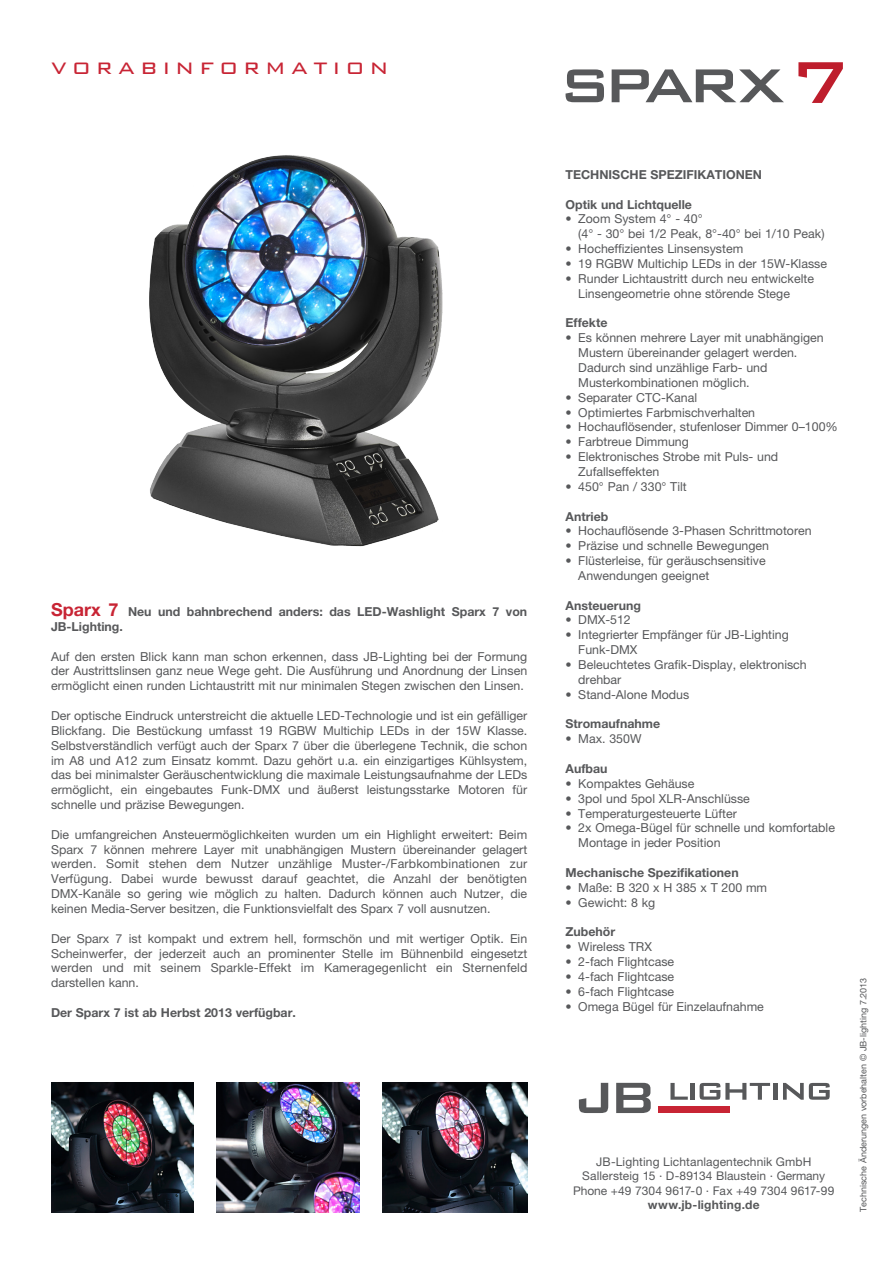
<style>
.page{position:relative;width:893px;height:1263px;background:#fff}
.page>*{position:absolute;margin:0;border:0;box-sizing:border-box;transform-origin:0 0}
.t1{font:300 27px "Bank Gothic BT";letter-spacing:.2em;color:#c82434}
.t2{font:12.3px/14.9px "Helvetica Neue LT Std";color:#57585a;text-align:justify}
.t3{font:700 12.3px/14.9px "Helvetica Neue LT Std";color:#57585a}
.t4{font:12px "Helvetica Neue LT Std";letter-spacing:.005em;color:#57585a}
.t5{font:700 12px "Helvetica Neue LT Std";letter-spacing:.02em;color:#57585a}
.t6{font:9px "Helvetica Neue LT Std";color:#57585a}
.s1{font-size:18px;color:#c82434}
</style>
<div class="page">
<img style="left:149px;top:155px;width:294px;height:392px">
<svg style="left:566px;top:69px;width:38px;height:33px"></svg>
<svg style="left:612px;top:69px;width:172px;height:33px"></svg>
<svg style="left:798px;top:62px;width:45px;height:41px"></svg>
<svg style="left:579px;top:1083px;width:29px;height:30px"></svg>
<svg style="left:616px;top:1083px;width:35px;height:30px"></svg>
<div style="left:659px;top:1106px;width:71px;height:7px;background:#c82434"></div>
<svg style="left:670px;top:1083px;width:18px;height:17px"></svg>
<hr style="left:690px;top:1083px;width:4px;height:17px;background:#57585a">
<svg style="left:700px;top:1083px;width:70px;height:17px"></svg>
<hr style="left:773px;top:1083px;width:4px;height:17px;background:#57585a">
<svg style="left:783px;top:1083px;width:47px;height:17px"></svg>
<img style="left:382px;top:1082px;width:145px;height:130px">
<img style="left:217px;top:1082px;width:143px;height:130px">
<img style="left:51px;top:1082px;width:143px;height:130px">
<p class="t1" style="left:51px;top:53px;width:339px">vorabinformation</p>
<p class="t3" style="left:51px;top:604px;width:478px"><span class="s1">Sparx 7</span> Neu und bahnbrechend anders: das LED-Washlight Sparx 7 von<br>JB-Lighting.</p>
<p class="t2" style="left:51px;top:649px;width:478px">Auf den ersten Blick kann man schon erkennen, dass JB-Lighting bei der Formung der Austrittslinsen ganz neue Wege geht. Die Ausführung und Anordnung der Linsen ermöglicht einen runden Lichtaustritt mit nur minimalen Stegen zwischen den Linsen.</p>
<p class="t2" style="left:51px;top:708px;width:478px">Der optische Eindruck unterstreicht die aktuelle LED-Technologie und ist ein gefälliger Blickfang. Die Bestückung umfasst 19 RGBW Multichip LEDs in der 15W Klasse.<br>Selbstverständlich verfügt auch der Sparx 7 über die überlegene Technik, die schon im A8 und A12 zum Einsatz kommt. Dazu gehört u.a. ein einzigartiges Kühlsystem, das bei minimalster Geräuschentwicklung die maximale Leistungsaufnahme der LEDs ermöglicht, ein eingebautes Funk-DMX und äußerst leistungsstarke Motoren für schnelle und präzise Bewegungen.</p>
<p class="t2" style="left:51px;top:827px;width:478px">Die umfangreichen Ansteuermöglichkeiten wurden um ein Highlight erweitert: Beim Sparx 7 können mehrere Layer mit unabhängigen Mustern übereinander gelagert werden. Somit stehen dem Nutzer unzählige Muster-/Farbkombinationen zur Verfügung. Dabei wurde bewusst darauf geachtet, die Anzahl der benötigten DMX-Kanäle so gering wie möglich zu halten. Dadurch können auch Nutzer, die keinen Media-Server besitzen, die Funktionsvielfalt des Sparx 7 voll ausnutzen.</p>
<p class="t2" style="left:51px;top:931px;width:478px">Der Sparx 7 ist kompakt und extrem hell, formschön und mit wertiger Optik. Ein Scheinwerfer, der jederzeit auch an prominenter Stelle im Bühnenbild eingesetzt werden und mit seinem Sparkle-Effekt im Kameragegenlicht ein Sternenfeld darstellen kann.</p>
<p class="t3" style="left:51px;top:1005px;width:246px">Der Sparx 7 ist ab Herbst 2013 verfügbar.</p>
<p class="t3" style="left:566px;top:167px;width:198px">TECHNISCHE SPEZIFIKATIONEN</p>
<p class="t3" style="left:566px;top:197px;width:128px">Optik und Lichtquelle</p>
<p class="t2" style="left:566px;top:212px;width:139px">• Zoom System 4° - 40°</p>
<p class="t2" style="left:578px;top:226px;width:248px">(4° - 30° bei 1/2 Peak, 8°-40° bei 1/10 Peak)</p>
<p class="t2" style="left:566px;top:241px;width:179px">• Hocheffizientes Linsensystem</p>
<p class="t2" style="left:566px;top:256px;width:263px">• 19 RGBW Multichip LEDs in der 15W-Klasse</p>
<p class="t2" style="left:566px;top:271px;width:250px">• Runder Lichtaustritt durch neu entwickelte</p>
<p class="t2" style="left:578px;top:286px;width:213px">Linsengeometrie ohne störende Stege</p>
<p class="t3" style="left:566px;top:315px;width:43px">Effekte</p>
<p class="t2" style="left:578px;top:330px;width:247px;text-align:left;text-indent:-13px">• Es können mehrere Layer mit unabhängigen Mustern übereinander gelagert werden.<br>Dadurch sind unzählige Farb- und Musterkombinationen möglich.</p>
<p class="t2" style="left:566px;top:390px;width:133px">• Separater CTC-Kanal</p>
<p class="t2" style="left:566px;top:405px;width:191px">• Optimiertes Farbmischverhalten</p>
<p class="t2" style="left:566px;top:419px;width:274px">• Hochauflösender, stufenloser Dimmer 0–100%</p>
<p class="t2" style="left:566px;top:434px;width:125px">• Farbtreue Dimmung</p>
<p class="t2" style="left:566px;top:449px;width:214px">• Elektronisches Strobe mit Puls- und</p>
<p class="t2" style="left:578px;top:464px;width:82px">Zufallseffekten</p>
<p class="t2" style="left:566px;top:479px;width:123px">• 450° Pan / 330° Tilt</p>
<p class="t3" style="left:566px;top:508px;width:44px">Antrieb</p>
<p class="t2" style="left:566px;top:523px;width:248px">• Hochauflösende 3-Phasen Schrittmotoren</p>
<p class="t2" style="left:566px;top:538px;width:205px">• Präzise und schnelle Bewegungen</p>
<p class="t2" style="left:578px;top:553px;width:189px;text-indent:-13px">• Flüsterleise, für geräuschsensitive<br>Anwendungen geeignet</p>
<p class="t3" style="left:566px;top:597px;width:77px">Ansteuerung</p>
<p class="t2" style="left:566px;top:612px;width:67px">• DMX-512</p>
<p class="t2" style="left:566px;top:627px;width:225px">• Integrierter Empfänger für JB-Lighting</p>
<p class="t2" style="left:578px;top:642px;width:61px">Funk-DMX</p>
<p class="t2" style="left:566px;top:657px;width:243px">• Beleuchtetes Grafik-Display, elektronisch</p>
<p class="t2" style="left:578px;top:672px;width:45px">drehbar</p>
<p class="t2" style="left:566px;top:687px;width:125px">• Stand-Alone Modus</p>
<p class="t3" style="left:566px;top:716px;width:96px">Stromaufnahme</p>
<p class="t2" style="left:566px;top:731px;width:77px">• Max. 350W</p>
<p class="t3" style="left:566px;top:761px;width:43px">Aufbau</p>
<p class="t2" style="left:566px;top:776px;width:130px">• Kompaktes Gehäuse</p>
<p class="t2" style="left:566px;top:791px;width:186px">• 3pol und 5pol XLR-Anschlüsse</p>
<p class="t2" style="left:566px;top:806px;width:173px">• Temperaturgesteuerte Lüfter</p>
<p class="t2" style="left:566px;top:820px;width:271px">• 2x Omega-Bügel für schnelle und komfortable</p>
<p class="t2" style="left:578px;top:835px;width:144px">Montage in jeder Position</p>
<p class="t3" style="left:566px;top:865px;width:175px">Mechanische Spezifikationen</p>
<p class="t2" style="left:566px;top:880px;width:203px">• Maße: B 320 x H 385 x T 200 mm</p>
<p class="t2" style="left:566px;top:895px;width:91px">• Gewicht: 8 kg</p>
<p class="t3" style="left:566px;top:924px;width:51px">Zubehör</p>
<p class="t2" style="left:566px;top:939px;width:88px">• Wireless TRX</p>
<p class="t2" style="left:566px;top:954px;width:110px">• 2-fach Flightcase</p>
<p class="t2" style="left:566px;top:969px;width:110px">• 4-fach Flightcase</p>
<p class="t2" style="left:566px;top:984px;width:110px">• 6-fach Flightcase</p>
<p class="t2" style="left:566px;top:999px;width:200px">• Omega Bügel für Einzelaufnahme</p>
<p class="t4" style="left:596px;top:1154px;width:217px">JB-Lighting Lichtanlagentechnik GmbH</p>
<p class="t4" style="left:582px;top:1169px;width:244px">Sallersteig 15 · D-89134 Blaustein · Germany</p>
<p class="t4" style="left:573px;top:1183px;width:263px">Phone +49 7304 9617-0 · Fax +49 7304 9617-99</p>
<p class="t5" style="left:648px;top:1197px;width:113px">www.jb-lighting.de</p>
<p class="t6" style="left:858px;top:1212px;width:236px;rotate:-90deg">Technische Änderungen vorbehalten © JB-lighting 7.2013</p>
</div>
